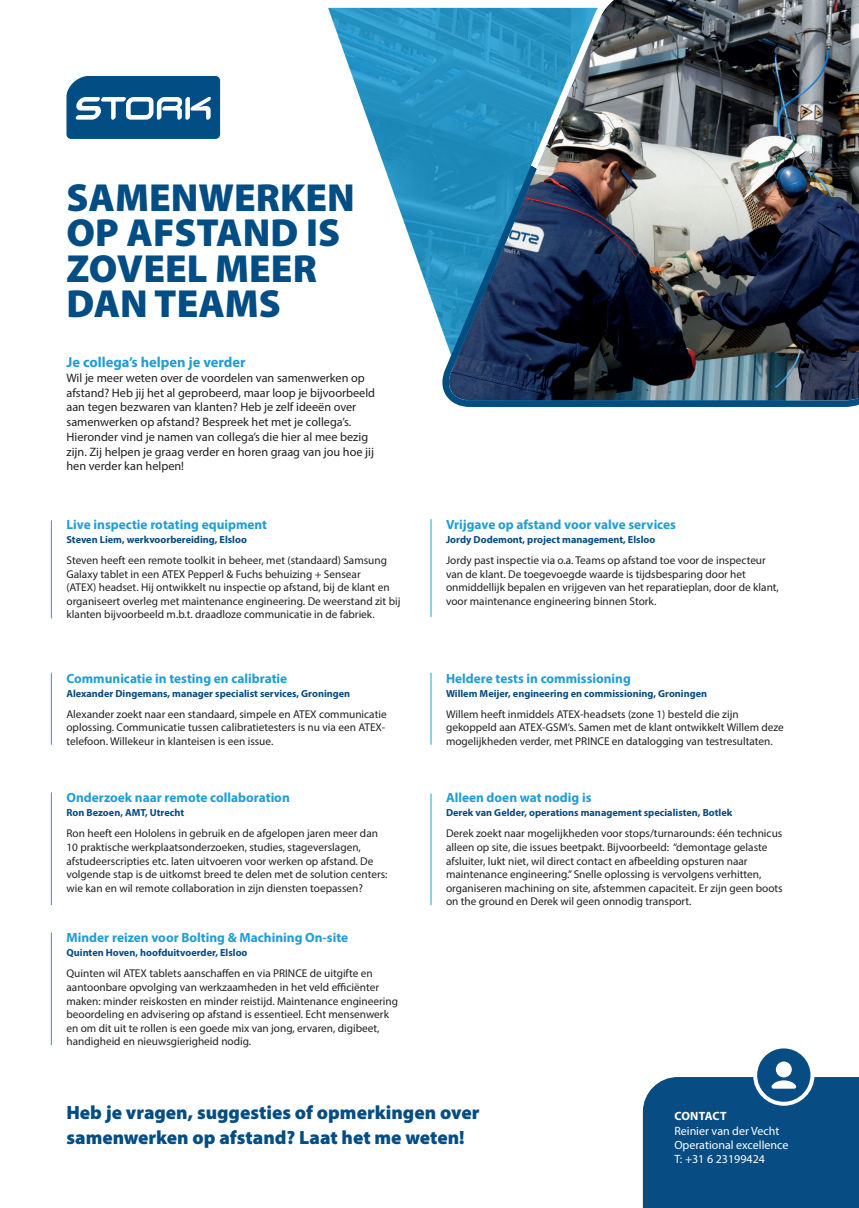
<style>
.page{position:relative;width:859px;height:1208px;background:#fff}
.page>*{position:absolute;margin:0;border:0;box-sizing:border-box;transform-origin:0 0}
.t1{font:900 39.3px/35.5px "Myriad Pro";color:#024d83}
.t2{font:900 19.2px/24.8px "Myriad Pro";color:#024d83}
.t3{font:700 14.5px "Myriad Pro";color:#209dd4}
.t4{font:700 13.3px "Myriad Pro";color:#209dd4}
.t5{font:12.3px/14.7px "Myriad Pro";color:#231f20}
.t6{font:12px/14.4px "Myriad Pro";color:#fff}
.t7{font:700 12px "Myriad Pro";letter-spacing:.005em;color:#fff}
.t8{font:11.3px/13.5px "Myriad Pro";color:#231f20}
.t9{font:700 10.3px "Myriad Pro";color:#074c82}
</style>
<div class="page">
<img style="left:328px;top:8px;width:108px;height:304px">
<div style="left:755px;top:1046px;width:57px;height:57px;background:#074c82;border-radius:50%"></div>
<div style="left:753px;top:1044px;width:61px;height:61px;border:4px solid #fff;border-radius:50%"></div>
<div style="left:776px;top:1061px;width:16px;height:16px;background:#fff;border-radius:50%"></div>
<div style="left:643px;top:1077px;width:216px;height:131px;background:#074c82"></div>
<img style="left:436px;top:0;width:423px;height:407px">
<svg style="left:66px;top:76px;width:154px;height:63px;background:#2c6a97"></svg>
<hr style="left:51px;top:521px;width:1px;height:97px;background:#209dd4">
<hr style="left:431px;top:519px;width:1px;height:98px;background:#209dd4">
<hr style="left:431px;top:673px;width:1px;height:71px;background:#209dd4">
<hr style="left:51px;top:673px;width:1px;height:71px;background:#209dd4">
<hr style="left:431px;top:794px;width:1px;height:110px;background:#209dd4">
<hr style="left:51px;top:792px;width:1px;height:112px;background:#209dd4">
<hr style="left:51px;top:932px;width:1px;height:112px;background:#209dd4">
<h1 class="t1" style="left:66px;top:178px;width:290px">SAMENWERKEN<br>OP AFSTAND IS<br>ZOVEEL MEER<br>DAN TEAMS</h1>
<p class="t3" style="left:66px;top:353px;width:181px">Je collega’s helpen je verder</p>
<p class="t5" style="left:66px;top:370px;width:310px">Wil je meer weten over de voordelen van samenwerken op afstand? Heb jij het al geprobeerd, maar loop je bijvoorbeeld aan tegen bezwaren van klanten? Heb je zelf ideeën over samenwerken op afstand? Bespreek het met je collega’s.<br>Hieronder vind je namen van collega’s die hier al mee bezig zijn. Zij helpen je graag verder en horen graag van jou hoe jij hen verder kan helpen!</p>
<p class="t4" style="left:66px;top:516px;width:202px">Live inspectie rotating equipment</p>
<p class="t9" style="left:66px;top:533px;width:182px">Steven Liem, werkvoorbereiding, Elsloo</p>
<p class="t8" style="left:66px;top:553px;width:335px">Steven heeft een remote toolkit in beheer, met (standaard) Samsung Galaxy tablet in een ATEX Pepperl &amp; Fuchs behuizing + Sensear<br>(ATEX) headset. Hij ontwikkelt nu inspectie op afstand, bij de klant en organiseert overleg met maintenance engineering. De weerstand zit bij klanten bijvoorbeeld m.b.t. draadloze communicatie in de fabriek.</p>
<p class="t4" style="left:66px;top:669px;width:222px">Communicatie in testing en calibratie</p>
<p class="t9" style="left:66px;top:686px;width:285px">Alexander Dingemans, manager specialist services, Groningen</p>
<p class="t8" style="left:66px;top:707px;width:322px">Alexander zoekt naar een standaard, simpele en ATEX communicatie oplossing. Communicatie tussen calibratietesters is nu via een ATEX&shy;telefoon. Willekeur in klanteisen is een issue.</p>
<p class="t4" style="left:66px;top:789px;width:225px">Onderzoek naar remote collaboration</p>
<p class="t9" style="left:66px;top:806px;width:119px">Ron Bezoen, AMT, Utrecht</p>
<p class="t8" style="left:66px;top:826px;width:322px">Ron heeft een Hololens in gebruik en de afgelopen jaren meer dan 10 praktische werkplaatsonderzoeken, studies, stageverslagen, afstudeerscripties etc. laten uitvoeren voor werken op afstand. De volgende stap is de uitkomst breed te delen met de solution centers: wie kan en wil remote collaboration in zijn diensten toepassen?</p>
<p class="t4" style="left:66px;top:929px;width:283px">Minder reizen voor Bolting &amp; Machining On-site</p>
<p class="t9" style="left:66px;top:946px;width:183px">Quinten Hoven, hoofduitvoerder, Elsloo</p>
<p class="t8" style="left:66px;top:966px;width:333px">Quinten wil ATEX tablets aanschaffen en via PRINCE de uitgifte en aantoonbare opvolging van werkzaamheden in het veld efficiënter maken: minder reiskosten en minder reistijd. Maintenance engineering beoordeling en advisering op afstand is essentieel. Echt mensenwerk en om dit uit te rollen is een goede mix van jong, ervaren, digibeet, handigheid en nieuwsgierigheid nodig.</p>
<p class="t4" style="left:446px;top:516px;width:231px">Vrijgave op afstand voor valve services</p>
<p class="t9" style="left:446px;top:533px;width:211px">Jordy Dodemont, project management, Elsloo</p>
<p class="t8" style="left:446px;top:553px;width:334px">Jordy past inspectie via o.a. Teams op afstand toe voor de inspecteur van de klant. De toegevoegde waarde is tijdsbesparing door het onmiddellijk bepalen en vrijgeven van het reparatieplan, door de klant, voor maintenance engineering binnen Stork.</p>
<p class="t4" style="left:446px;top:669px;width:186px">Heldere tests in commissioning</p>
<p class="t9" style="left:446px;top:686px;width:263px">Willem Meijer, engineering en commissioning, Groningen</p>
<p class="t8" style="left:446px;top:707px;width:339px">Willem heeft inmiddels ATEX-headsets (zone 1) besteld die zijn gekoppeld aan ATEX-GSM’s. Samen met de klant ontwikkelt Willem deze mogelijkheden verder, met PRINCE en datalogging van testresultaten.</p>
<p class="t4" style="left:446px;top:789px;width:147px">Alleen doen wat nodig is</p>
<p class="t9" style="left:446px;top:806px;width:288px">Derek van Gelder, operations management specialisten, Botlek</p>
<p class="t8" style="left:446px;top:826px;width:338px">Derek zoekt naar mogelijkheden voor stops/turnarounds: één technicus alleen op site, die issues beetpakt. Bijvoorbeeld: “demontage gelaste afsluiter, lukt niet, wil direct contact en afbeelding opsturen naar maintenance engineering.” Snelle oplossing is vervolgens verhitten, organiseren machining on site, afstemmen capaciteit. Er zijn geen boots on the ground en Derek wil geen onnodig transport.</p>
<h2 class="t2" style="left:66px;top:1099px;width:414px">Heb je vragen, suggesties of opmerkingen over samenwerken op afstand? Laat het me weten!</h2>
<p class="t7" style="left:674px;top:1108px;width:54px">CONTACT</p>
<p class="t6" style="left:674px;top:1123px;width:116px">Reinier van der Vecht<br>Operational excellence<br>T: +31 6 23199424</p>
</div>
